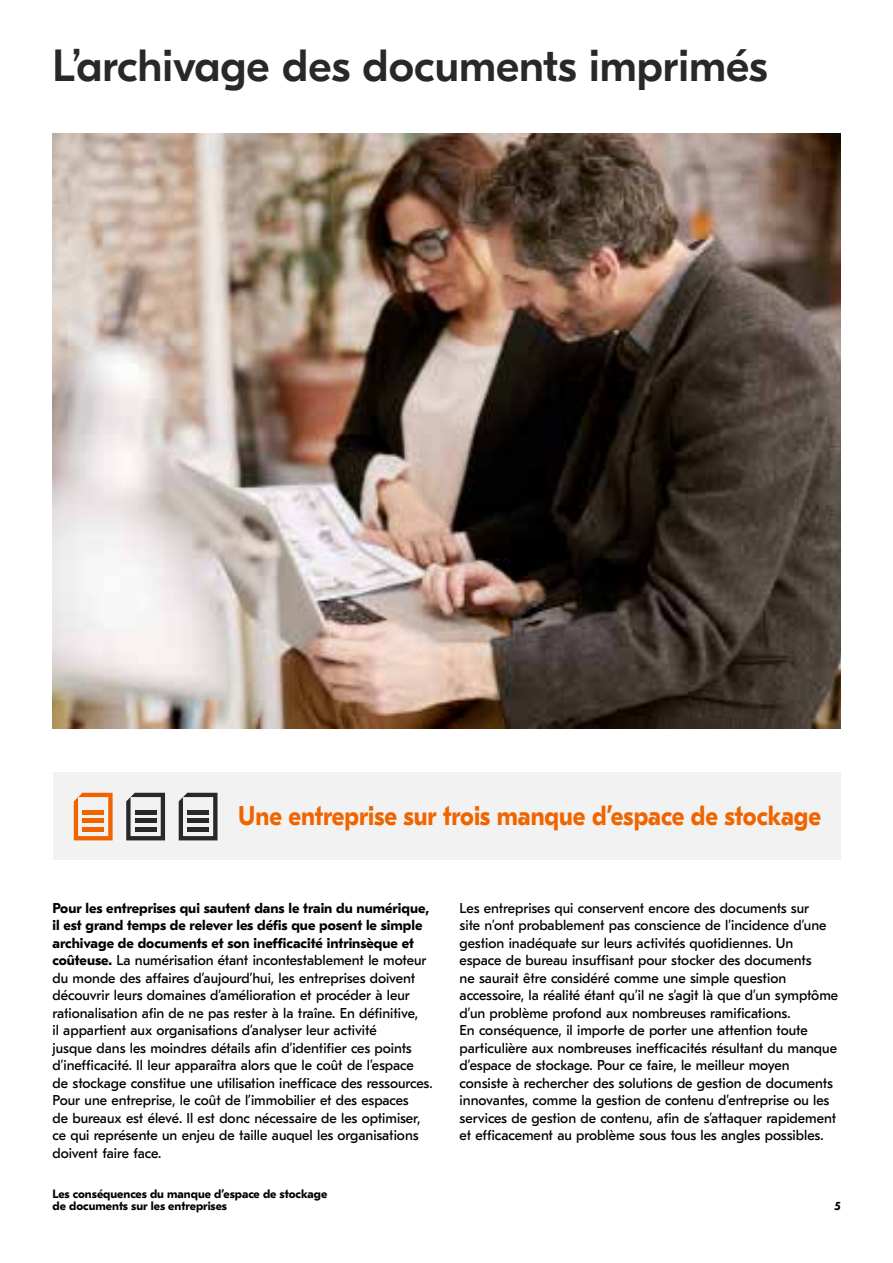
<style>
.page{position:relative;width:893px;height:1263px;background:#fff}
.page>*{position:absolute;margin:0;border:0;box-sizing:border-box;transform-origin:0 0}
.t1{font:500 45px "GT Eesti Pro Display";color:#282827}
.t2{font:700 27px "GT Eesti Pro Text";color:#f06400;scale:.9 1}
.t3{font:14.25px/17.5px "GT Eesti Pro Text";color:#000}
.t4{font:700 12px/12px "GT Eesti Pro Text";color:#000}
.s1{font-weight:700}
</style>
<div class="page">
<img style="left:53px;top:133px;width:787px;height:596px">
<div style="left:53px;top:773px;width:787px;height:87px;background:#f2f2f2"></div>
<svg style="left:74px;top:793px;width:39px;height:47px"></svg>
<hr style="left:82px;top:810px;width:22px;height:4px;background:#f06400">
<hr style="left:82px;top:819px;width:22px;height:4px;background:#f06400">
<div style="left:82px;top:827px;width:22px;height:5px;background:#f06400"></div>
<svg style="left:126px;top:793px;width:39px;height:47px"></svg>
<hr style="left:135px;top:810px;width:21px;height:4px;background:#282828">
<hr style="left:135px;top:819px;width:21px;height:4px;background:#282828">
<div style="left:135px;top:827px;width:21px;height:5px;background:#282828"></div>
<svg style="left:179px;top:793px;width:38px;height:47px"></svg>
<hr style="left:187px;top:810px;width:22px;height:4px;background:#282828">
<hr style="left:187px;top:819px;width:22px;height:4px;background:#282828">
<div style="left:187px;top:827px;width:22px;height:5px;background:#282828"></div>
<h1 class="t1" style="left:53px;top:41px;width:717px">L’archivage des documents imprimés</h1>
<h2 class="t2" style="left:238px;top:801px;width:649px">Une entreprise sur trois manque d’espace de stockage</h2>
<p class="t3" style="left:53px;top:899px;width:382px"><span class="s1">Pour les entreprises qui sautent dans le train du numérique, il est grand temps de relever les défis que posent le simple archivage de documents et son inefficacité intrinsèque et coûteuse.</span> La numérisation étant incontestablement le moteur du monde des affaires d’aujourd’hui, les entreprises doivent découvrir leurs domaines d’amélioration et procéder à leur rationalisation afin de ne pas rester à la traîne. En définitive,<br>il appartient aux organisations d’analyser leur activité<br>jusque dans les moindres détails afin d’identifier ces points d’inefficacité. Il leur apparaîtra alors que le coût de l’espace de stockage constitue une utilisation inefficace des ressources.<br>Pour une entreprise, le coût de l’immobilier et des espaces<br>de bureaux est élevé. Il est donc nécessaire de les optimiser, ce qui représente un enjeu de taille auquel les organisations doivent faire face.</p>
<p class="t4" style="left:53px;top:1188px;width:276px">Les conséquences du manque d’espace de stockage de documents sur les entreprises</p>
<p class="t3" style="left:460px;top:899px;width:380px">Les entreprises qui conservent encore des documents sur<br>site n’ont probablement pas conscience de l’incidence d’une gestion inadéquate sur leurs activités quotidiennes. Un espace de bureau insuffisant pour stocker des documents<br>ne saurait être considéré comme une simple question accessoire, la réalité étant qu’il ne s’agit là que d’un symptôme d’un problème profond aux nombreuses ramifications.<br>En conséquence, il importe de porter une attention toute particulière aux nombreuses inefficacités résultant du manque d’espace de stockage. Pour ce faire, le meilleur moyen consiste à rechercher des solutions de gestion de documents innovantes, comme la gestion de contenu d’entreprise ou les services de gestion de contenu, afin de s’attaquer rapidement et efficacement au problème sous tous les angles possibles.</p>
<p class="t4" style="left:834px;top:1200px;width:8px">5</p>
</div>
